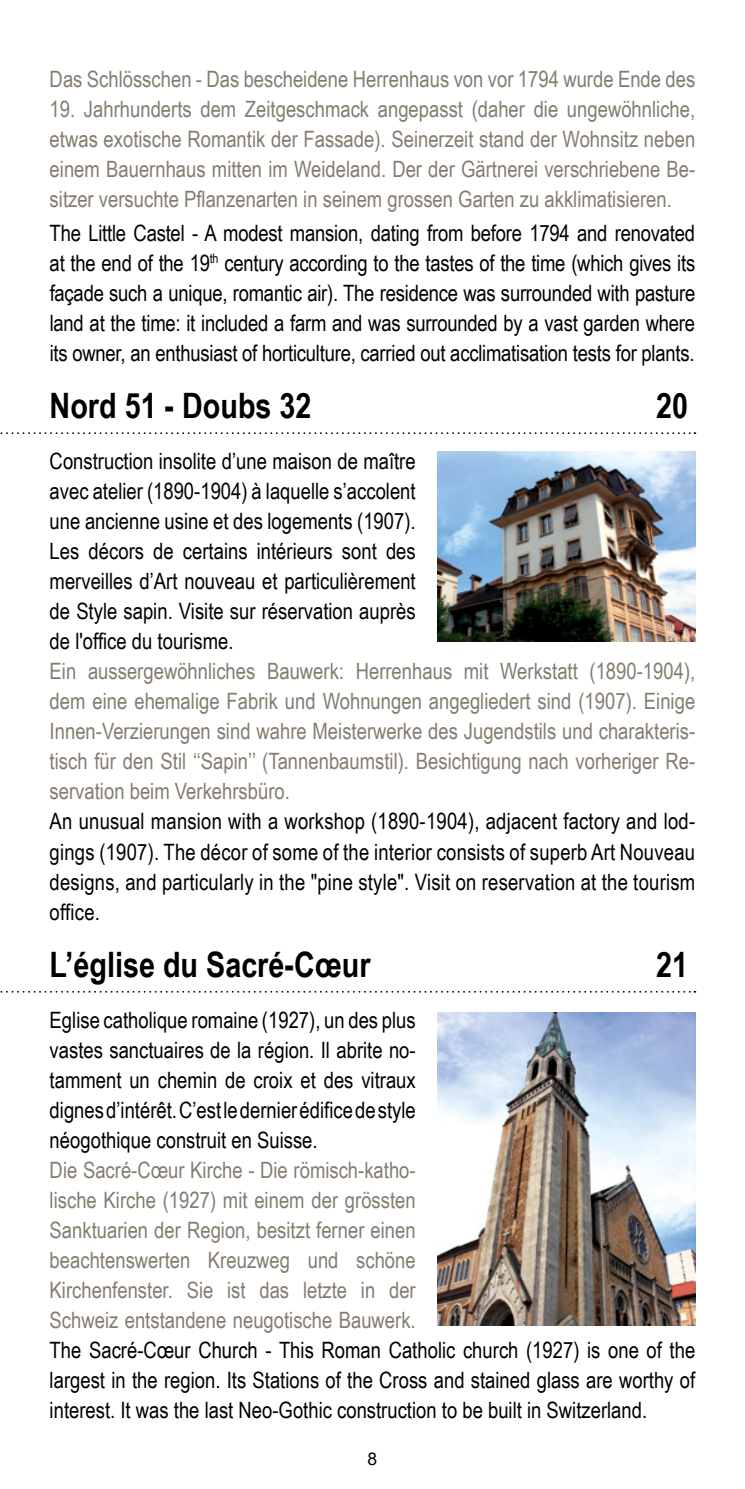
<style>
.page{position:relative;width:745px;height:1489px;background:#fff}
.page>*{position:absolute;margin:0;border:0;box-sizing:border-box;transform-origin:0 0}
.t1{font:700 35px "Arial Narrow";color:#000}
.t2{font:22.5px/30px "Arial Narrow";color:#000;text-align:justify}
.t3{font:22.5px/30px "Arial Narrow";color:#857c70;text-align:justify}
.t4{font:17.5px "Arial";color:#000}
</style>
<div class="page">
<svg style="left:0;top:432px;width:695px;height:2px"></svg>
<svg style="left:0;top:991px;width:695px;height:1px"></svg>
<img style="left:437px;top:451px;width:257px;height:190px">
<img style="left:437px;top:1012px;width:257px;height:313px">
<p class="t3" style="left:50px;top:63px;width:646px">Das Schlösschen - Das bescheidene Herrenhaus von vor 1794 wurde Ende des</p>
<p class="t3" style="left:50px;top:93px;width:646px">19. Jahrhunderts dem Zeitgeschmack angepasst (daher die ungewöhnliche, etwas exotische Romantik der Fassade). Seinerzeit stand der Wohnsitz neben einem Bauernhaus mitten im Weideland. Der der Gärtnerei verschriebene Be&shy;sitzer versuchte Pflanzenarten in seinem grossen Garten zu akklimatisieren.</p>
<p class="t2" style="left:50px;top:217px;width:646px">The Little Castel - A modest mansion, dating from before 1794 and renovated at the end of the 19<sup>th</sup> century according to the tastes of the time (which gives its façade such a unique, romantic air). The residence was surrounded with pasture land at the time: it included a farm and was surrounded by a vast garden where its owner, an enthusiast of horticulture, carried out acclimatisation tests for plants.</p>
<h1 class="t1" style="left:50px;top:379px;width:263px">Nord 51 - Doubs 32</h1>
<h1 class="t1" style="left:655px;top:379px;width:33px">20</h1>
<p class="t2" style="left:50px;top:445px;width:367px">Construction insolite d’une maison de maître avec atelier (1890-1904) à laquelle s’accolent une ancienne usine et des logements (1907).<br>Les décors de certains intérieurs sont des merveilles d’Art nouveau et particulièrement de Style sapin. Visite sur réservation auprès de l'office du tourisme.</p>
<p class="t3" style="left:50px;top:655px;width:646px">Ein aussergewöhnliches Bauwerk: Herrenhaus mit Werkstatt (1890-1904), dem eine ehemalige Fabrik und Wohnungen angegliedert sind (1907). Einige Innen-Verzierungen sind wahre Meisterwerke des Jugendstils und charakteris&shy;tisch für den Stil ‘‘Sapin’’ (Tannenbaumstil). Besichtigung nach vorheriger Re&shy;servation beim Verkehrsbüro.</p>
<p class="t2" style="left:50px;top:805px;width:646px">An unusual mansion with a workshop (1890-1904), adjacent factory and lod&shy;gings (1907). The décor of some of the interior consists of superb Art Nouveau designs, and particularly in the "pine style". Visit on reservation at the tourism office.</p>
<h1 class="t1" style="left:50px;top:937px;width:322px">L’église du Sacré-Cœur</h1>
<h1 class="t1" style="left:655px;top:937px;width:33px">21</h1>
<p class="t2" style="left:50px;top:1004px;width:367px">Eglise catholique romaine (1927), un des plus vastes sanctuaires de la région. Il abrite no&shy;tamment un chemin de croix et des vitraux dignes d’intérêt. C’est le dernier édifice de style néogothique construit en Suisse.</p>
<p class="t3" style="left:50px;top:1154px;width:367px">Die Sacré-Cœur Kirche - Die römisch-katho&shy;lische Kirche (1927) mit einem der grössten Sanktuarien der Region, besitzt ferner einen beachtenswerten Kreuzweg und schöne Kirchenfenster. Sie ist das letzte in der Schweiz entstandene neugotische Bauwerk.</p>
<p class="t2" style="left:50px;top:1334px;width:646px">The Sacré-Cœur Church - This Roman Catholic church (1927) is one of the largest in the region. Its Stations of the Cross and stained glass are worthy of interest. It was the last Neo-Gothic construction to be built in Switzerland.</p>
<p class="t4" style="left:367px;top:1446px;width:11px">8</p>
</div>
